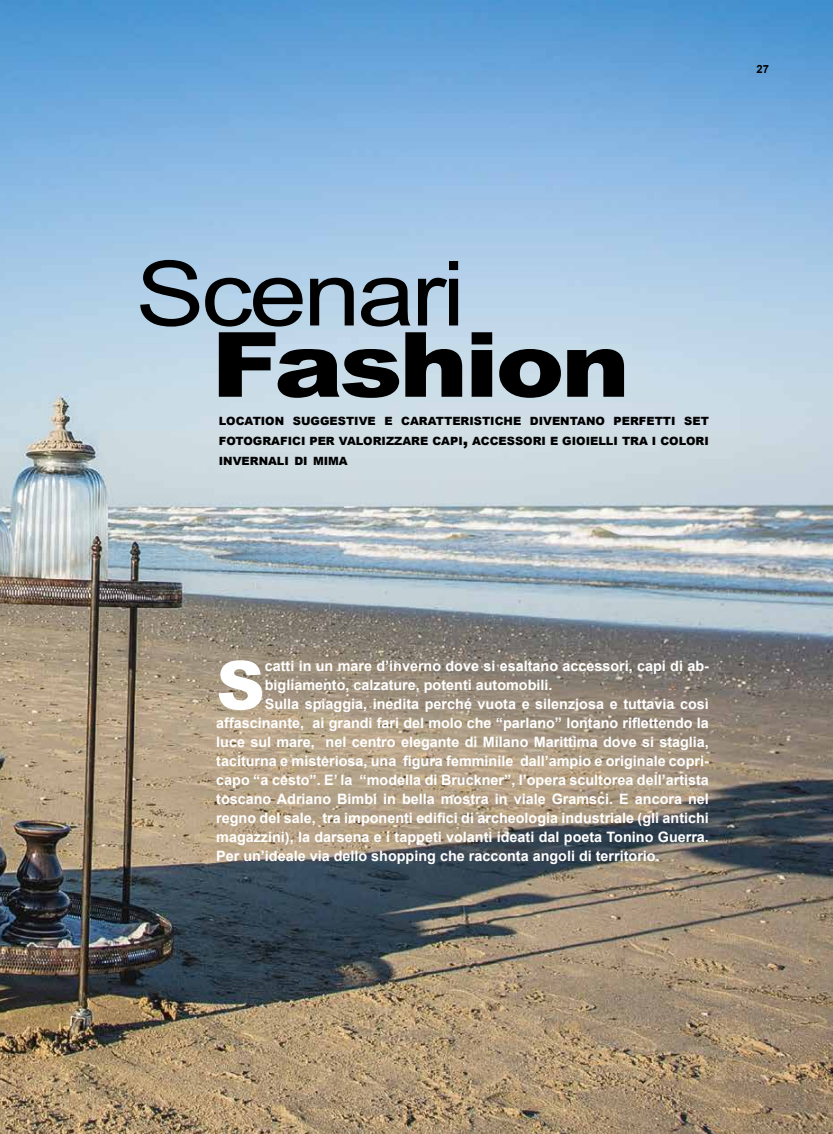
<style>
.page{position:relative;width:833px;height:1134px;background:#fff}
.page>*{position:absolute;margin:0;border:0;box-sizing:border-box;transform-origin:0 0}
.t1{font:90.12px "Arial";letter-spacing:-.035em;color:#000;scale:1.15 1}
.t2{font:900 90.12px "Arial";letter-spacing:-.035em;color:#000;scale:1.15 1}
.t3{font:900 67.25px "Arial";color:#fff}
.t4{font:700 14.38px "Arial";color:#fff}
.t5{font:900 11.38px/20px "Arial";color:#000;text-align:justify}
.t6{font:700 11.25px "Arial";color:#000}
.s1{font-size:16.25px}
</style>
<div class="page">
<img style="left:0;top:0;width:833px;height:1134px">
<p class="t6" style="left:756px;top:61px;width:14px">27</p>
<h1 class="t1" style="left:136px;top:235px;width:288px">Scenari</h1>
<h1 class="t2" style="left:211px;top:299px;width:366px">Fashion</h1>
<p class="t5" style="left:219px;top:410px;width:491px">LOCATION SUGGESTIVE E CARATTERISTICHE DIVENTANO PERFETTI SET FOTOGRAFICI PER VALORIZZARE CAPI<span class="s1">,</span> ACCESSORI E GIOIELLI TRA I COLORI INVERNALI DI MIMA</p>
<h2 class="t3" style="left:216px;top:636px;width:50px">S</h2>
<p class="t4" style="left:265px;top:657px;width:445px">catti in un mare d’inverno dove si esaltano accessori, capi di ab-</p>
<p class="t4" style="left:265px;top:676px;width:289px">bigliamento, calzature, potenti automobili.</p>
<p class="t4" style="left:265px;top:695px;width:445px">Sulla spiaggia, inedita perché vuota e silenziosa e tuttavia così</p>
<p class="t4" style="left:216px;top:713px;width:494px">affascinante, ai grandi fari del molo che “parlano” lontano riflettendo la</p>
<p class="t4" style="left:216px;top:732px;width:494px">luce sul mare, nel centro elegante di Milano Marittima dove si staglia,</p>
<p class="t4" style="left:216px;top:751px;width:494px">taciturna e misteriosa, una figura femminile dall’ampio e originale copri-</p>
<p class="t4" style="left:216px;top:770px;width:494px">capo “a cesto”. E’ la “modella di Bruckner”, l’opera scultorea dell’artista</p>
<p class="t4" style="left:216px;top:789px;width:494px">toscano Adriano Bimbi in bella mostra in viale Gramsci. E ancora nel</p>
<p class="t4" style="left:216px;top:808px;width:494px">regno del sale, tra imponenti edifici di archeologia industriale (gli antichi</p>
<p class="t4" style="left:216px;top:827px;width:494px">magazzini), la darsena e i tappeti volanti ideati dal poeta Tonino Guerra.</p>
<p class="t4" style="left:216px;top:846px;width:445px">Per un’ideale via dello shopping che racconta angoli di territorio.</p>
</div>
